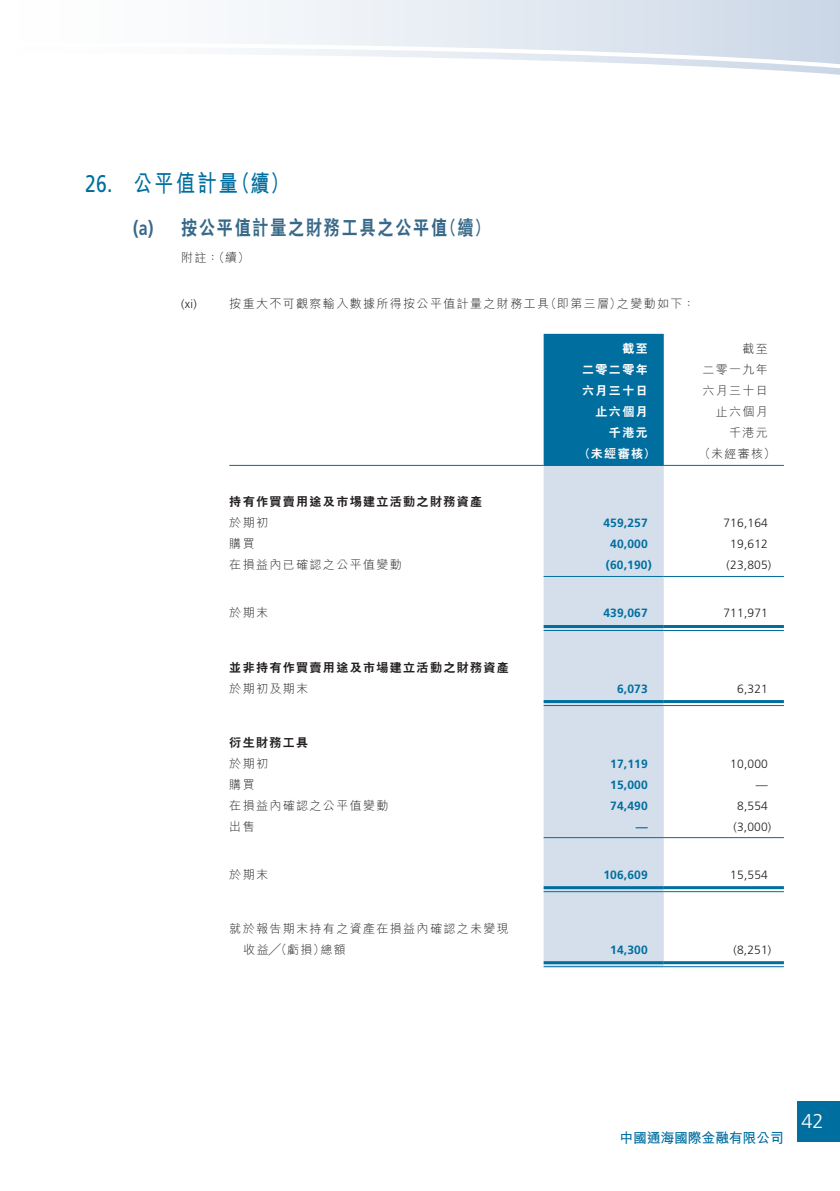
<style>
.page{position:relative;width:840px;height:1191px;background:#fff}
.page>*{position:absolute;margin:0;border:0;box-sizing:border-box;transform-origin:0 0}
._03_H1{font:700 24px "M Hei HK";letter-spacing:.115em;color:#006e9f;scale:.8 1}
._03_H1-2{font:24px "Frutiger LT Std";color:#006e9f;scale:.8 1}
._04___H2{font:800 20px "C Hei 2 HK";letter-spacing:.115em;color:#386989;scale:.8 1}
._04___H2-2{font:700 20px "Frutiger LT Std";color:#386989;scale:.8 1}
.t1{font:300 20px "Frutiger LT Std";color:#fff}
.t2{font:700 14px "M Hei HK";letter-spacing:-.025em;color:#006e9f}
._29_Table_Stub__Note{font:300 12px "M Hei HK";letter-spacing:.115em;color:#231f20}
._02_Note_Text{font:300 12px "Frutiger LT Std";letter-spacing:.015em;color:#231f20}
._02_Note_Text-2{font:700 12px "Frutiger LT Std";letter-spacing:.015em;color:#006e9f}
._29_Table_Stub__Note-2{font:800 12px "C Hei 2 HK";letter-spacing:.115em;color:#231f20}
._23_______IN4__Note{font:300 12px "M Hei HK";letter-spacing:.115em;color:#231f20}
._02_Note_Text-3{font:800 12px/21px "C Hei 2 HK";letter-spacing:.115em;color:#fff;text-align:right}
._02_Note_Text-4{font:300 12px/21px "M Hei HK";letter-spacing:.115em;color:#231f20;text-align:right}
._27_____P4__Note{font:300 12px "M Hei HK";color:#231f20}
._23_______IN4__Note-2{font:300 12px "Frutiger LT Std";color:#231f20}
</style>
<div class="page">
<div style="left:0;top:0;width:839px;height:78px;background:linear-gradient(to right,#fff,#cdd9e8)"></div>
<svg style="left:0;top:43px;width:839px;height:35px"></svg>
<div style="left:796px;top:1101px;width:43px;height:40px;background:#006e9f"></div>
<div style="left:543px;top:334px;width:120px;height:131px;background:#006e9f"></div>
<div style="left:543px;top:466px;width:120px;height:500px;background:#d4dfeb"></div>
<hr style="left:229px;top:465px;width:314px;height:1px;background:#006e9f">
<hr style="left:543px;top:465px;width:120px;height:1px;background:#006e9f">
<hr style="left:663px;top:465px;width:120px;height:1px;background:#006e9f">
<hr style="left:543px;top:576px;width:120px;height:1px;background:#006e9f">
<hr style="left:663px;top:576px;width:120px;height:1px;background:#006e9f">
<hr style="left:543px;top:625px;width:120px;height:3px;background:#006e9f">
<hr style="left:543px;top:630px;width:120px;height:1px;background:#006e9f">
<hr style="left:663px;top:625px;width:120px;height:3px;background:#006e9f">
<hr style="left:663px;top:630px;width:120px;height:1px;background:#006e9f">
<hr style="left:543px;top:700px;width:120px;height:3px;background:#006e9f">
<hr style="left:543px;top:705px;width:120px;height:1px;background:#006e9f">
<hr style="left:663px;top:700px;width:120px;height:3px;background:#006e9f">
<hr style="left:663px;top:705px;width:120px;height:1px;background:#006e9f">
<hr style="left:543px;top:837px;width:120px;height:1px;background:#006e9f">
<hr style="left:663px;top:837px;width:120px;height:1px;background:#006e9f">
<hr style="left:543px;top:886px;width:120px;height:3px;background:#006e9f">
<hr style="left:543px;top:891px;width:120px;height:1px;background:#006e9f">
<hr style="left:663px;top:886px;width:120px;height:3px;background:#006e9f">
<hr style="left:663px;top:891px;width:120px;height:1px;background:#006e9f">
<hr style="left:543px;top:961px;width:120px;height:3px;background:#006e9f">
<hr style="left:543px;top:966px;width:120px;height:1px;background:#006e9f">
<hr style="left:663px;top:961px;width:120px;height:3px;background:#006e9f">
<hr style="left:663px;top:966px;width:120px;height:1px;background:#006e9f">
<p class="_03_H1-2" style="left:85px;top:169px;width:36px">26.</p>
<p class="_03_H1" style="left:133px;top:165px;width:132px">公平值計量</p>
<p class="_03_H1" style="left:231px;top:165px;width:74px">（續(</p>
<p class="_04___H2-2" style="left:133px;top:216px;width:27px">(a)</p>
<p class="_04___H2" style="left:181px;top:214px;width:333px">按公平值計量之財務工具之公平值</p>
<p class="_04___H2" style="left:441px;top:214px;width:62px">（續(</p>
<p class="_27_____P4__Note" style="left:181px;top:249px;width:70px">附註（：續(</p>
<p class="_23_______IN4__Note-2" style="left:181px;top:297px;width:17px">(xi)</p>
<p class="_23_______IN4__Note" style="left:544px;top:295px;width:78px">（即第三層）</p>
<p class="_23_______IN4__Note" style="left:616px;top:295px;width:79px">之變動如下：</p>
<p class="_23_______IN4__Note" style="left:229px;top:295px;width:321px">按重大不可觀察輸入數據所得按公平值計量之財務工具</p>
<p class="_02_Note_Text-3" style="left:582px;top:338px;width:67px">截至<br>二零二零年六月三十日止六個月</p>
<p class="_02_Note_Text-4" style="left:702px;top:338px;width:67px">截至<br>二零一九年六月三十日止六個月</p>
<p class="_02_Note_Text-4" style="left:728px;top:422px;width:40px">千港元</p>
<p class="_02_Note_Text-3" style="left:608px;top:422px;width:40px">千港元</p>
<p class="_02_Note_Text-3" style="left:578px;top:443px;width:78px">（未經審核）</p>
<p class="_02_Note_Text-4" style="left:698px;top:443px;width:78px">（未經審核(</p>
<p class="_29_Table_Stub__Note-2" style="left:229px;top:494px;width:254px">持有作買賣用途及市埸建立活動之財務資產</p>
<p class="_29_Table_Stub__Note" style="left:229px;top:514px;width:40px">於期初</p>
<p class="_02_Note_Text-2" style="left:603px;top:516px;width:46px">459,257</p>
<p class="_02_Note_Text" style="left:723px;top:516px;width:46px">716,164</p>
<p class="_29_Table_Stub__Note" style="left:229px;top:535px;width:27px">購買</p>
<p class="_02_Note_Text-2" style="left:610px;top:537px;width:39px">40,000</p>
<p class="_02_Note_Text" style="left:730px;top:537px;width:39px">19,612</p>
<p class="_29_Table_Stub__Note" style="left:229px;top:556px;width:174px">在損益內已確認之公平值變動</p>
<p class="_02_Note_Text-2" style="left:605px;top:558px;width:47px">)60,190(</p>
<p class="_02_Note_Text" style="left:726px;top:558px;width:46px">)23,805(</p>
<p class="_29_Table_Stub__Note" style="left:229px;top:604px;width:40px">於期末</p>
<p class="_02_Note_Text-2" style="left:603px;top:606px;width:46px">439,067</p>
<p class="_02_Note_Text" style="left:723px;top:606px;width:46px">711,971</p>
<p class="_29_Table_Stub__Note-2" style="left:229px;top:659px;width:281px">並非持有作買賣用途及市場建立活動之財務資產</p>
<p class="_29_Table_Stub__Note" style="left:229px;top:679px;width:80px">於期初及期末</p>
<p class="_02_Note_Text-2" style="left:616px;top:681px;width:32px">6,073</p>
<p class="_02_Note_Text" style="left:736px;top:681px;width:32px">6,321</p>
<p class="_29_Table_Stub__Note-2" style="left:229px;top:734px;width:80px">衍生財務工具</p>
<p class="_29_Table_Stub__Note" style="left:229px;top:754px;width:40px">於期初</p>
<p class="_02_Note_Text-2" style="left:610px;top:756px;width:39px">17,119</p>
<p class="_02_Note_Text" style="left:730px;top:756px;width:39px">10,000</p>
<p class="_29_Table_Stub__Note" style="left:229px;top:775px;width:27px">購買</p>
<p class="_02_Note_Text-2" style="left:610px;top:777px;width:39px">15,000</p>
<p class="_02_Note_Text" style="left:755px;top:777px;width:13px">—</p>
<p class="_29_Table_Stub__Note" style="left:229px;top:796px;width:161px">在損益內確認之公平值變動</p>
<p class="_02_Note_Text-2" style="left:610px;top:798px;width:39px">74,490</p>
<p class="_02_Note_Text" style="left:736px;top:798px;width:32px">8,554</p>
<p class="_29_Table_Stub__Note" style="left:229px;top:817px;width:27px">出售</p>
<p class="_02_Note_Text-2" style="left:635px;top:819px;width:13px">—</p>
<p class="_02_Note_Text" style="left:733px;top:819px;width:39px">)3,000(</p>
<p class="_29_Table_Stub__Note" style="left:229px;top:865px;width:40px">於期末</p>
<p class="_02_Note_Text-2" style="left:603px;top:867px;width:46px">106,609</p>
<p class="_02_Note_Text" style="left:730px;top:867px;width:39px">15,554</p>
<p class="_29_Table_Stub__Note" style="left:229px;top:919px;width:281px">就於報告期末持有之資產在損益內確認之未變現</p>
<p class="_29_Table_Stub__Note" style="left:243px;top:940px;width:83px">收益╱（虧損）</p>
<p class="_29_Table_Stub__Note" style="left:320px;top:940px;width:27px">總額</p>
<p class="_02_Note_Text-2" style="left:610px;top:942px;width:39px">14,300</p>
<p class="_02_Note_Text" style="left:733px;top:942px;width:39px">)8,251(</p>
<p class="t2" style="left:619px;top:1127px;width:166px">中國通海國際金融有限公司</p>
<h2 class="t1" style="left:800px;top:1109px;width:24px">42</h2>
</div>
